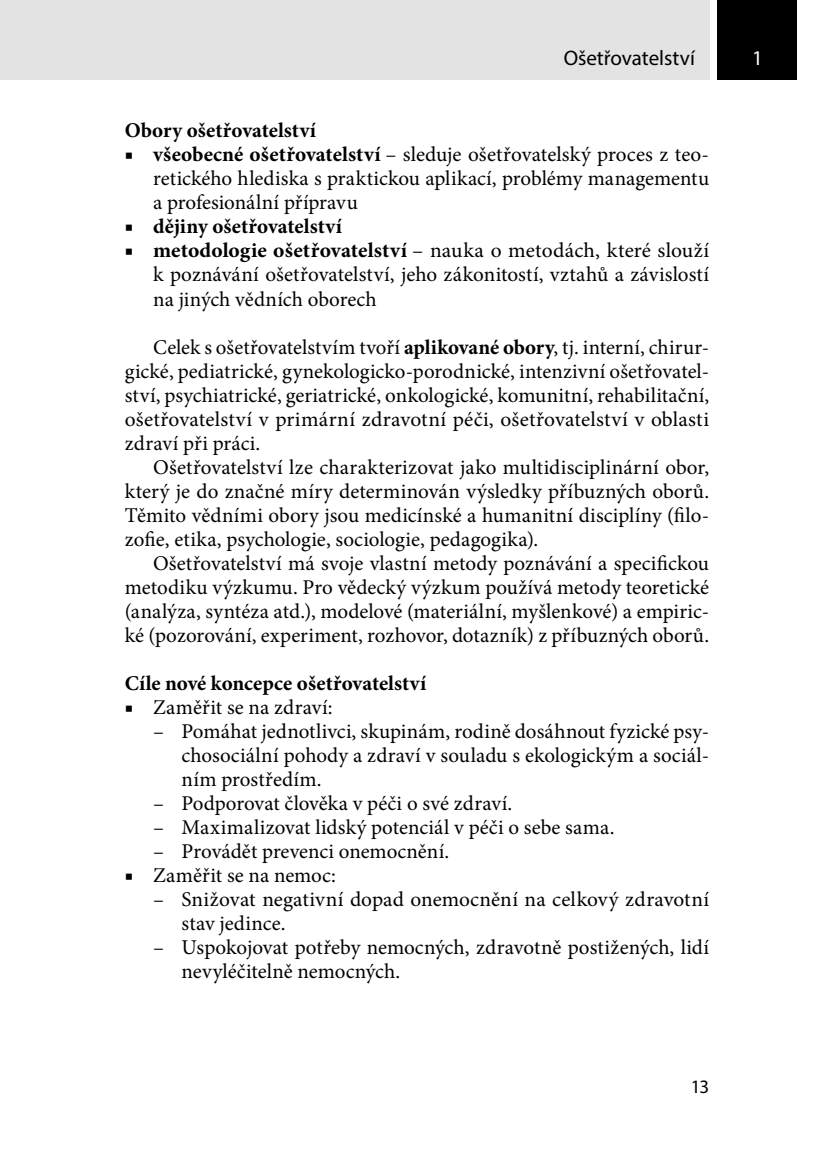
<style>
.page{position:relative;width:817px;height:1174px;background:#fff}
.page>*{position:absolute;margin:0;border:0;box-sizing:border-box;transform-origin:0 0}
.text_1_nad{font:21px/24px "Minion Pro";letter-spacing:.005em;color:#000;text-align:justify}
.text{font:21px/24px "Minion Pro";letter-spacing:.005em;color:#000;text-align:justify}
.nadpisek{font:700 21px "Minion Pro";letter-spacing:.005em;color:#000}
.t1{font:21px "Myriad Pro";color:#000}
.t2{font:21px "Myriad Pro";color:#fff}
.t3{font:19px "Myriad Pro";color:#000}
.s1{font-weight:700}
.s2{font-weight:400}
</style>
<div class="page">
<div style="left:717px;top:0;width:80px;height:79px;background:#000"></div>
<div style="left:0;top:0;width:709px;height:79px;background:#e3e3e3"></div>
<p class="t1" style="left:563px;top:45px;width:133px">Ošetřovatelství</p>
<p class="nadpisek" style="left:125px;top:116px;width:193px">Obory ošetřovatelství</p>
<p class="text_1_nad" style="left:153px;top:143px;width:557px;text-indent:-28px">■ <span class="s1">všeobecné ošetřovatelství</span> – sleduje ošetřovatelský proces z teo&shy;retického hlediska s praktickou aplikací, problémy managementu a profesionální přípravu</p>
<p class="nadpisek" style="left:125px;top:212px;width:218px"><span class="s2">■</span> dějiny ošetřovatelství</p>
<p class="text_1_nad" style="left:153px;top:239px;width:557px;text-indent:-28px">■ <span class="s1">metodologie ošetřovatelství</span> – nauka o metodách, které slouží k poznávání ošetřovatelství, jeho zákonitostí, vztahů a závislostí na jiných vědních oborech</p>
<p class="text_1_nad" style="left:125px;top:335px;width:585px;text-indent:28px">Celek s ošetřovatelstvím tvoří <span class="s1">aplikované obory</span>, tj. interní, chirur&shy;gické, pediatrické, gynekologicko-porodnické, intenzivní ošetřovatel&shy;ství, psychiatrické, geriatrické, onkologické, komunitní, rehabilitační, ošetřovatelství v primární zdravotní péči, ošetřovatelství v oblasti zdraví při práci.</p>
<p class="text" style="left:125px;top:455px;width:586px;text-indent:28px">Ošetřovatelství lze charakterizovat jako multidisciplinární obor, který je do značné míry determinován výsledky příbuzných oborů.<br>Těmito vědními obory jsou medicínské a humanitní disciplíny (filo&shy;zofie, etika, psychologie, sociologie, pedagogika).</p>
<p class="text" style="left:125px;top:551px;width:585px;text-indent:28px">Ošetřovatelství má svoje vlastní metody poznávání a specifickou metodiku výzkumu. Pro vědecký výzkum používá metody teoretické (analýza, syntéza atd.), modelové (materiální, myšlenkové) a empiric&shy;ké (pozorování, experiment, rozhovor, dotazník) z příbuzných oborů.</p>
<p class="nadpisek" style="left:125px;top:668px;width:303px">Cíle nové koncepce ošetřovatelství</p>
<p class="text_1_nad" style="left:125px;top:695px;width:209px">■ Zaměřit se na zdraví:</p>
<p class="text_1_nad" style="left:181px;top:719px;width:529px;text-indent:-28px">– Pomáhat jednotlivci, skupinám, rodině dosáhnout fyzické psy&shy;chosociální pohody a zdraví v souladu s ekologickým a sociál&shy;ním prostředím.</p>
<p class="text_1_nad" style="left:153px;top:791px;width:360px">– Podporovat člověka v péči o své zdraví.</p>
<p class="text_1_nad" style="left:153px;top:815px;width:463px">– Maximalizovat lidský potenciál v péči o sebe sama.</p>
<p class="text_1_nad" style="left:153px;top:839px;width:297px">– Provádět prevenci onemocnění.</p>
<p class="text_1_nad" style="left:125px;top:863px;width:212px">■ Zaměřit se na nemoc:</p>
<p class="text_1_nad" style="left:181px;top:887px;width:529px;text-indent:-28px">– Snižovat negativní dopad onemocnění na celkový zdravotní stav jedince.</p>
<p class="text_1_nad" style="left:181px;top:935px;width:529px;text-indent:-28px">– Uspokojovat potřeby nemocných, zdravotně postižených, lidí nevyléčitelně nemocných.</p>
<p class="t3" style="left:690px;top:1074px;width:20px">13</p>
<p class="t2" style="left:751px;top:45px;width:12px">1</p>
</div>
